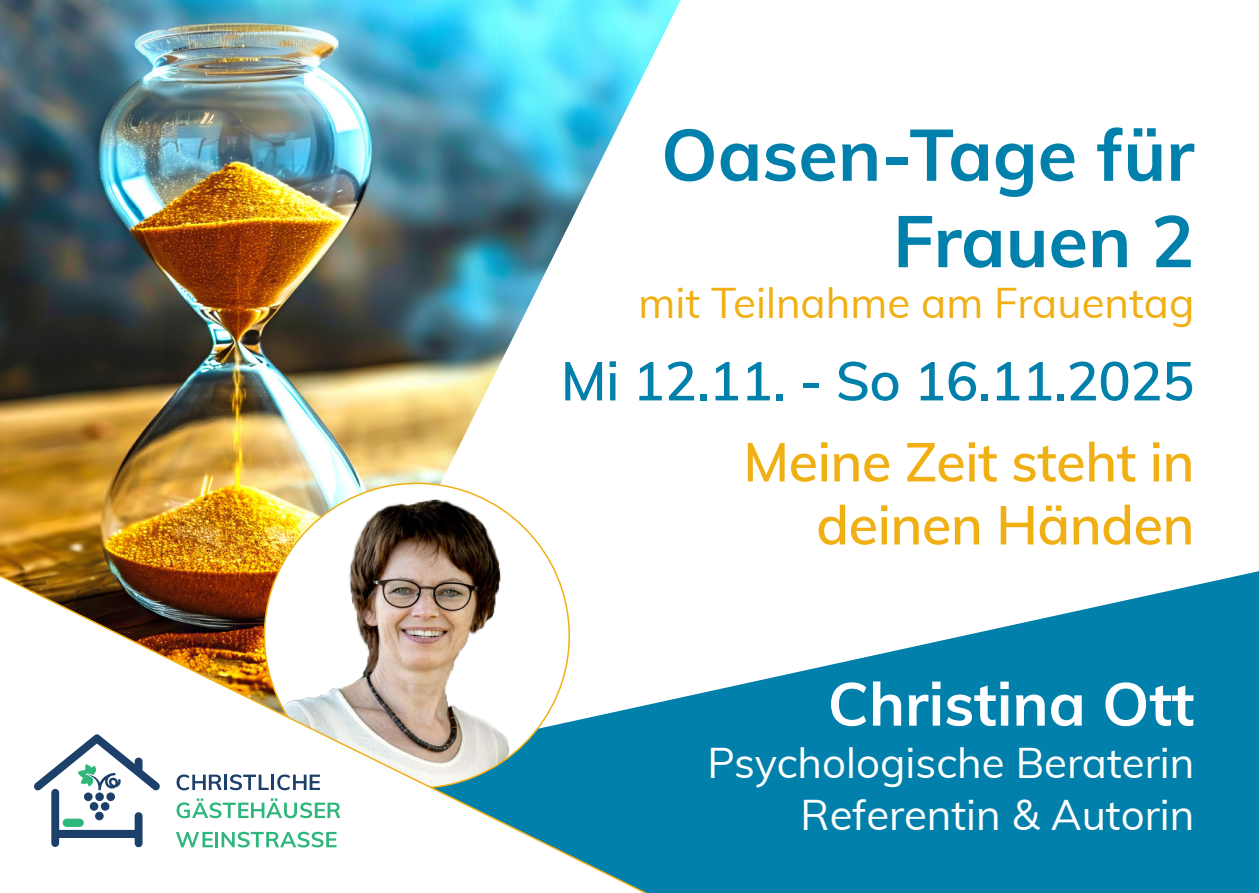
<style>
.page{position:relative;width:1259px;height:893px;background:#fff}
.page>*{position:absolute;margin:0;border:0;box-sizing:border-box;transform-origin:0 0}
.t1{font:700 72px/86.4px "Muli";color:#0080ab;text-align:right}
.t2{font:700 60px "Muli";color:#fff}
.t3{font:600 54px/63px "Muli";letter-spacing:-.01em;color:#f0af13;text-align:right}
.t4{font:600 54px "Muli";letter-spacing:-.01em;color:#0080ab}
.t5{font:42px/52.2px "Muli";color:#fff;text-align:right}
.t6{font:42px "Muli";color:#f0af13}
</style>
<div class="page">
<img style="left:0;top:0;width:680px;height:559px">
<svg style="left:272px;top:554px;width:987px;height:339px"></svg>
<img style="left:264px;top:483px;width:305px;height:305px;border-radius:152px">
<img style="left:0;top:559px;width:729px;height:334px">
<svg style="left:34px;top:734px;width:126px;height:113px"></svg>
<svg style="left:176px;top:774px;width:46px;height:16px"></svg>
<hr style="left:224px;top:775px;width:3px;height:15px;background:#1c406a">
<svg style="left:230px;top:774px;width:39px;height:16px"></svg>
<hr style="left:271px;top:775px;width:3px;height:15px;background:#1c406a">
<svg style="left:277px;top:774px;width:43px;height:16px"></svg>
<svg style="left:176px;top:798px;width:164px;height:20px"></svg>
<svg style="left:176px;top:832px;width:37px;height:15px"></svg>
<hr style="left:215px;top:832px;width:3px;height:15px;background:#2eb77a">
<svg style="left:222px;top:832px;width:114px;height:15px"></svg>
<h1 class="t1" style="left:661px;top:108px;width:535px">Oasen-Tage für<br>Frauen 2</h1>
<p class="t6" style="left:638px;top:272px;width:557px">mit Teilnahme am Frauentag</p>
<p class="t4" style="left:561px;top:342px;width:635px">Mi 12.11. - So 16.11.2025</p>
<p class="t3" style="left:743px;top:428px;width:453px">Meine Zeit steht in deinen Händen</p>
<h2 class="t2" style="left:827px;top:660px;width:368px">Christina Ott</h2>
<p class="t5" style="left:707px;top:734px;width:488px">Psychologische Beraterin<br>Referentin &amp; Autorin</p>
</div>
